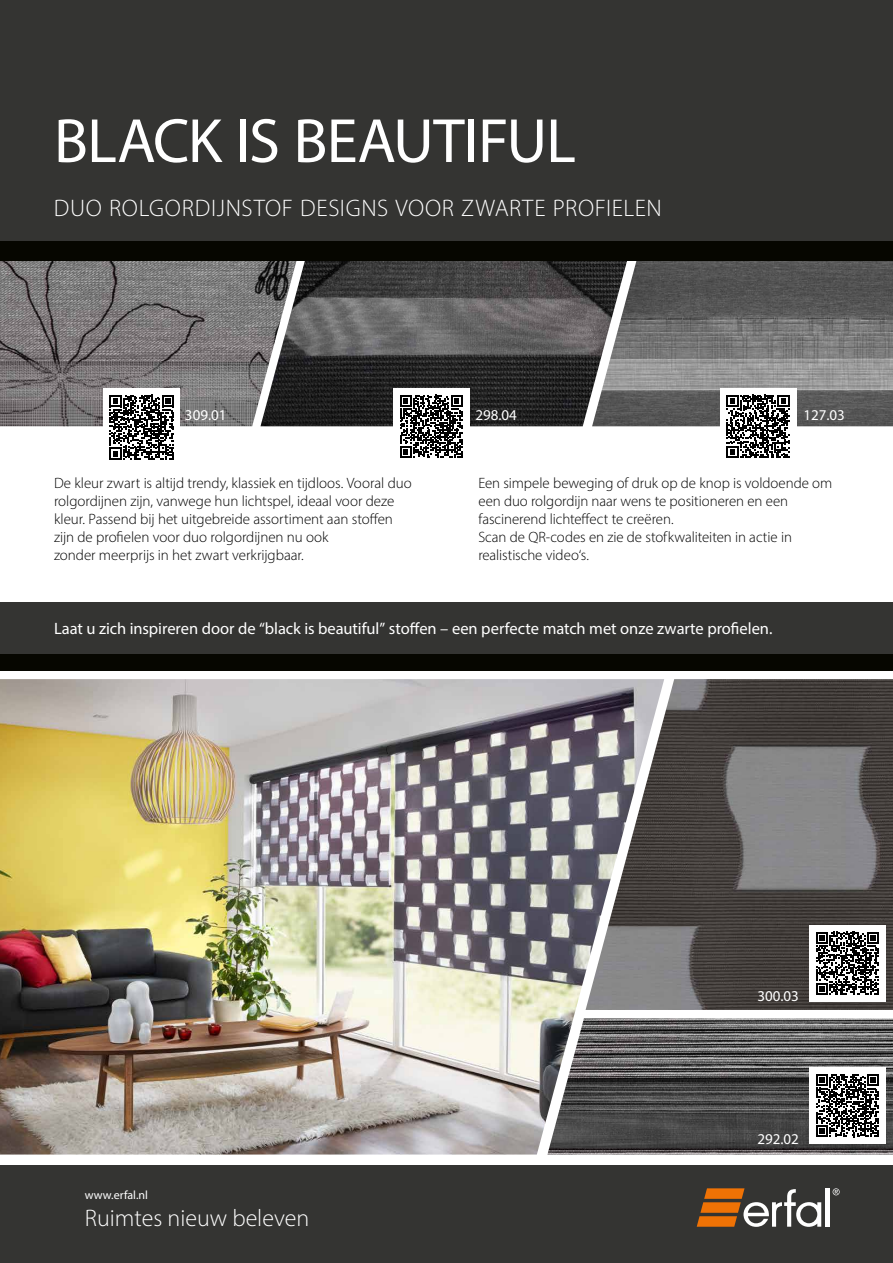
<style>
.page{position:relative;width:893px;height:1263px;background:#fff}
.page>*{position:absolute;margin:0;border:0;box-sizing:border-box;transform-origin:0 0}
.t1{font:63px "Myriad Pro";letter-spacing:-.015em;color:#fff}
.t2{font:300 24px "Myriad Pro";letter-spacing:.02em;color:#fff}
.t3{font:300 24px "Myriad Pro";color:#fff}
.t4{font:16.5px "Myriad Pro";color:#fff}
.t5{font:300 15px/18px "Myriad Pro";letter-spacing:-.005em;color:#000}
.t6{font:15px "Myriad Pro";color:#fff}
.t7{font:12px "Myriad Pro";color:#fff}
</style>
<div class="page">
<img style="left:664px;top:1018px;width:229px;height:136px">
<img style="left:0;top:679px;width:664px;height:475px">
<img style="left:586px;top:679px;width:307px;height:331px">
<img style="left:0;top:261px;width:260px;height:165px">
<img style="left:260px;top:261px;width:332px;height:165px">
<img style="left:592px;top:261px;width:301px;height:165px">
<div style="left:0;top:0;width:893px;height:242px;background:#343432"></div>
<div style="left:0;top:652px;width:893px;height:19px;background:#060600"></div>
<div style="left:0;top:603px;width:893px;height:51px;background:#343432"></div>
<div style="left:0;top:1165px;width:893px;height:98px;background:#343432"></div>
<svg style="left:833px;top:1188px;width:7px;height:7px"></svg>
<div style="left:825px;top:1188px;width:5px;height:39px;background:#fff"></div>
<svg style="left:697px;top:1188px;width:124px;height:39px"></svg>
<div style="left:0;top:242px;width:893px;height:19px;background:#060600"></div>
<div style="left:104px;top:388px;width:76px;height:77px;background:#fff"></div>
<svg style="left:109px;top:395px;width:65px;height:65px"></svg>
<div style="left:809px;top:925px;width:77px;height:76px;background:#fff"></div>
<svg style="left:816px;top:932px;width:63px;height:63px"></svg>
<div style="left:809px;top:1067px;width:77px;height:77px;background:#fff"></div>
<svg style="left:816px;top:1074px;width:63px;height:63px"></svg>
<div style="left:720px;top:388px;width:76px;height:77px;background:#fff"></div>
<svg style="left:726px;top:395px;width:63px;height:63px"></svg>
<div style="left:393px;top:388px;width:76px;height:77px;background:#fff"></div>
<svg style="left:400px;top:395px;width:63px;height:63px"></svg>
<h1 class="t1" style="left:54px;top:102px;width:524px">BLACK IS BEAUTIFUL</h1>
<h2 class="t2" style="left:54px;top:194px;width:609px">DUO ROLGORDIJNSTOF DESIGNS VOOR ZWARTE PROFIELEN</h2>
<p class="t6" style="left:185px;top:406px;width:43px">309.01</p>
<p class="t6" style="left:475px;top:406px;width:43px">298.04</p>
<p class="t6" style="left:803px;top:406px;width:43px">127.03</p>
<p class="t5" style="left:54px;top:473px;width:359px">De kleur zwart is altijd trendy, klassiek en tijdloos. Vooral duo rolgordijnen zijn, vanwege hun lichtspel, ideaal voor deze kleur. Passend bij het uitgebreide assortiment aan stoffen zijn de profielen voor duo rolgordijnen nu ook<br>zonder meerprijs in het zwart verkrijgbaar.</p>
<p class="t5" style="left:478px;top:473px;width:355px">Een simpele beweging of druk op de knop is voldoende om een duo rolgordijn naar wens te positioneren en een fascinerend lichteffect te creëren.<br>Scan de QR-codes en zie de stofkwaliteiten in actie in realistische video‘s.</p>
<p class="t4" style="left:54px;top:619px;width:720px">Laat u zich inspireren door de “black is beautiful” stoffen – een perfecte match met onze zwarte profielen.</p>
<p class="t6" style="left:757px;top:987px;width:43px">300.03</p>
<p class="t7" style="left:85px;top:1187px;width:65px">www.erfal.nl</p>
<h2 class="t3" style="left:85px;top:1203px;width:226px">Ruimtes nieuw beleven</h2>
<p class="t6" style="left:757px;top:1129px;width:43px">292.02</p>
</div>
